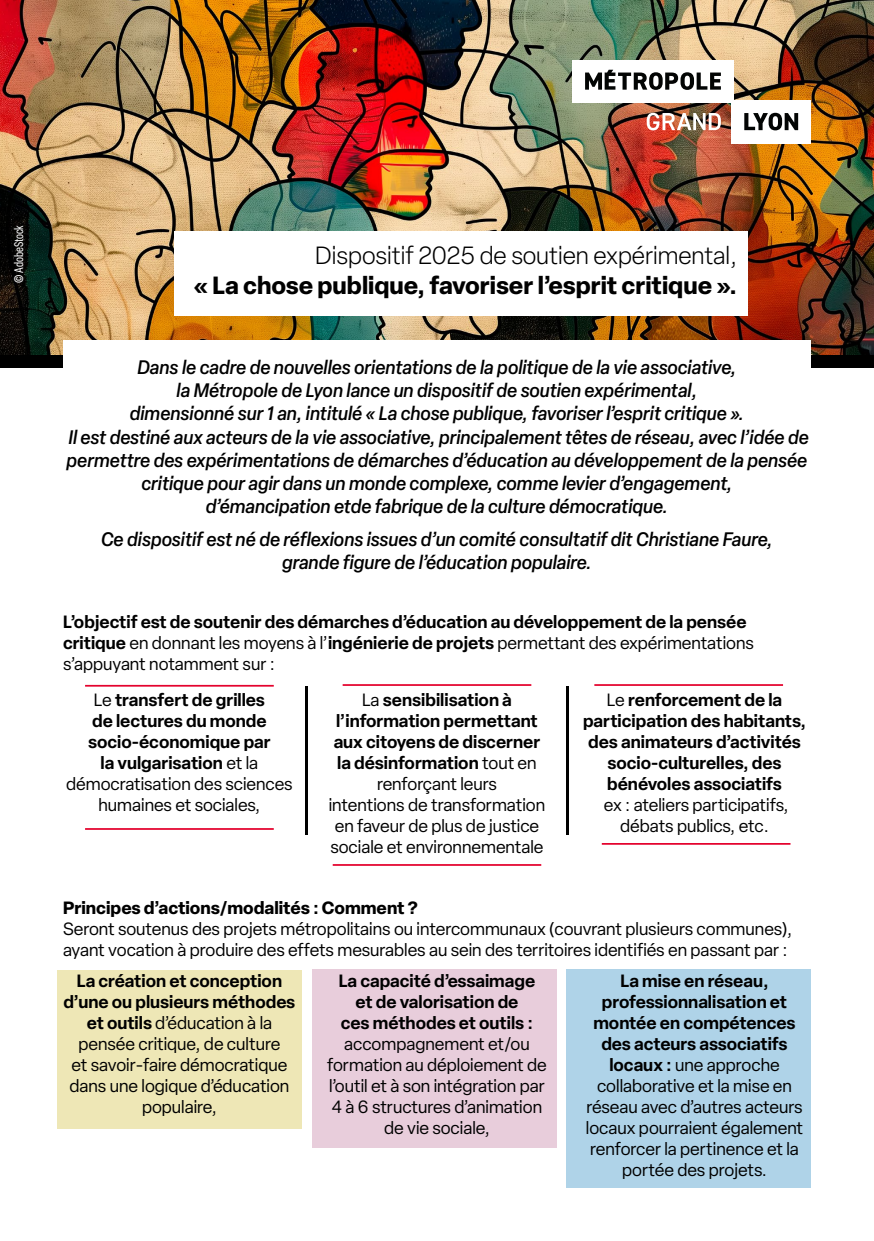
<style>
.page{position:relative;width:874px;height:1241px;background:#fff}
.page>*{position:absolute;margin:0;border:0;box-sizing:border-box;transform-origin:0 0}
.t1{font:700 24.5px/29.4px "Elza";color:#000;text-align:right}
.t2{font:italic 500 19.25px/23.1px "Elza";color:#000;text-align:center}
.t3{font:17.5px/21px "Elza";color:#000;text-align:center}
.t4{font:600 17.5px/21px "Elza";color:#000;text-align:center}
.t5{font:700 17.5px "Elza";color:#000}
.t6{font:condensed 12.25px "Elza";color:#fff}
.s1{font-weight:300}
.s2{font-weight:400}
.s3{font-weight:600}
</style>
<div class="page">
<hr style="left:85px;top:684px;width:188px;height:2px;background:#e4032e">
<hr style="left:342px;top:684px;width:189px;height:1px;background:#e4032e">
<hr style="left:594px;top:684px;width:188px;height:1px;background:#e4032e">
<div style="left:57px;top:969px;width:244px;height:159px;background:#eee7b6"></div>
<div style="left:312px;top:969px;width:244px;height:179px;background:#e8cddb"></div>
<div style="left:566px;top:969px;width:244px;height:218px;background:#afd3e8"></div>
<hr style="left:305px;top:685px;width:3px;height:149px;background:#000">
<hr style="left:565px;top:685px;width:3px;height:149px;background:#000">
<hr style="left:85px;top:828px;width:188px;height:1px;background:#e4032e">
<hr style="left:332px;top:864px;width:209px;height:1px;background:#e4032e">
<hr style="left:601px;top:842px;width:189px;height:2px;background:#e4032e">
<img style="left:0;top:0;width:873px;height:354px">
<svg style="left:646px;top:113px;width:74px;height:17px"></svg>
<div style="left:731px;top:100px;width:79px;height:43px;background:#fff"></div>
<svg style="left:744px;top:113px;width:53px;height:17px"></svg>
<div style="left:572px;top:61px;width:161px;height:42px;background:#fff"></div>
<svg style="left:585px;top:70px;width:135px;height:20px"></svg>
<div style="left:174px;top:231px;width:573px;height:84px;background:#fff"></div>
<div style="left:63px;top:340px;width:747px;height:121px;background:#fff"></div>
<p class="t6" style="left:11px;top:283px;width:59px;rotate:-90deg">© AdobeStock</p>
<p class="t1" style="left:194px;top:240px;width:545px"><span class="s1">Dispositif 2025 de soutien expérimental,<br></span>« La chose publique, favoriser l’esprit critique ».</p>
<p class="t2" style="left:67px;top:355px;width:743px">Dans le cadre de nouvelles orientations de la politique de la vie associative,<br>la Métropole de Lyon lance un dispositif de soutien expérimental,<br>dimensionné sur 1 an, intitulé « La chose publique, favoriser l’esprit critique ».<br>Il est destiné aux acteurs de la vie associative, principalement têtes de réseau, avec l’idée de permettre des expérimentations de démarches d’éducation au développement de la pensée critique pour agir dans un monde complexe, comme levier d’engagement,<br>d’émancipation etde fabrique de la culture démocratique.</p>
<p class="t2" style="left:101px;top:527px;width:673px">Ce dispositif est né de réflexions issues d’un comité consultatif dit Christiane Faure, grande figure de l’éducation populaire.</p>
<p class="t4" style="left:63px;top:611px;width:692px;text-align:left">L’objectif est de soutenir des démarches d’éducation au développement de la pensée critique <span class="s2">en donnant les moyens à l’</span>ingénierie de projets <span class="s2">permettant des expérimentations s’appuyant notamment sur :</span></p>
<p class="t4" style="left:66px;top:689px;width:228px"><span class="s2">Le</span> transfert de grilles<br>de lectures du monde socio-économique par<br>la vulgarisation <span class="s2">et la démocratisation des sciences humaines et sociales,</span></p>
<p class="t3" style="left:328px;top:689px;width:218px">La <span class="s3">sensibilisation à l’information permettant aux citoyens de discerner la désinformation</span> tout en renforçant leurs<br>intentions de transformation en faveur de plus de justice sociale et environnementale</p>
<p class="t4" style="left:582px;top:689px;width:224px"><span class="s2">Le</span> renforcement de la participation des habitants, des animateurs d’activités socio-culturelles, des bénévoles associatifs<br><span class="s2">ex : ateliers participatifs, débats publics, etc.</span></p>
<p class="t5" style="left:63px;top:895px;width:356px">Principes d’actions/modalités : Comment ?</p>
<p class="t3" style="left:63px;top:918px;width:730px;text-align:left">Seront soutenus des projets métropolitains ou intercommunaux (couvrant plusieurs communes), ayant vocation à produire des effets mesurables au sein des territoires identifiés en passant par :</p>
<p class="t3" style="left:63px;top:970px;width:233px"><span class="s3">La création et conception d’une ou plusieurs méthodes et outils</span> d’éducation à la pensée critique, de culture<br>et savoir-faire démocratique dans une logique d’éducation populaire,</p>
<p class="t3" style="left:327px;top:970px;width:221px"><span class="s3">La capacité d’essaimage<br>et de valorisation de<br>ces méthodes et outils : </span>accompagnement et/ou formation au déploiement de l’outil et à son intégration par<br>4 à 6 structures d’animation de vie sociale,</p>
<p class="t3" style="left:585px;top:970px;width:219px"><span class="s3">La mise en réseau, professionnalisation et montée en compétences des acteurs associatifs locaux :</span> une approche collaborative et la mise en réseau avec d’autres acteurs locaux pourraient également renforcer la pertinence et la portée des projets.</p>
</div>
